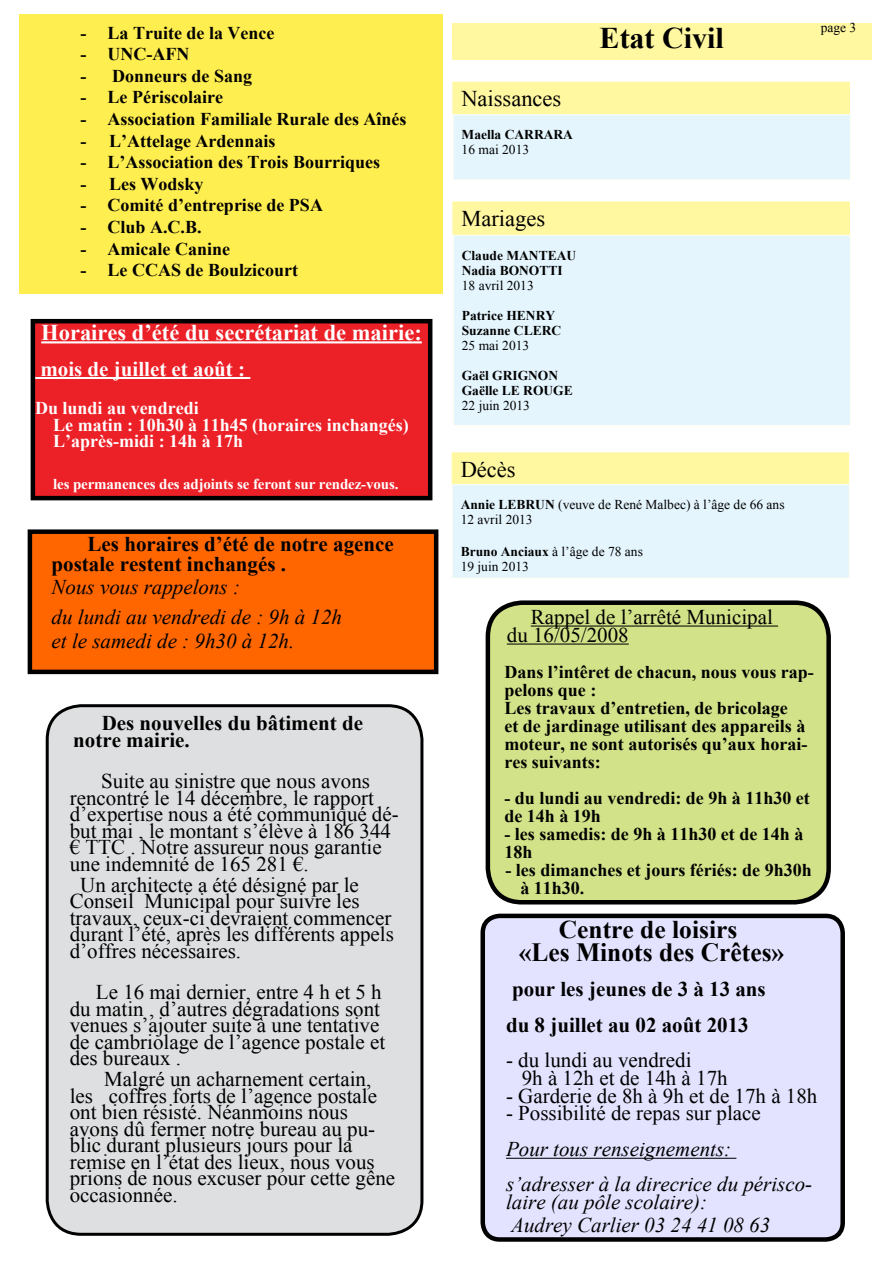
<style>
.page{position:relative;width:893px;height:1263px;background:#fff}
.page>*{position:absolute;margin:0;border:0;box-sizing:border-box;transform-origin:0 0}
.t1{font:700 30px "Times New Roman";color:#000}
.t2{font:700 26.25px "Times New Roman";color:#000}
.t3{font:700 25.5px "Times New Roman";color:#000}
.t4{font:700 22.5px "Times New Roman";color:#fff}
.t5{font:22.5px "Times New Roman";color:#000}
.t6{font:21px/16.5px "Times New Roman";color:#000}
.t7{font:italic 21px/29.7px "Times New Roman";color:#000}
.t8{font:700 21px/19.5px "Times New Roman";color:#000}
.t9{font:700 21px "Times New Roman";color:#fff}
.t10{font:700 18px/18px "Times New Roman";color:#000}
.t11{font:700 18px/16.5px "Times New Roman";color:#fff}
.t12{font:700 15px "Times New Roman";letter-spacing:-.01em;color:#fff}
.t13{font:13.5px/15px "Times New Roman";color:#000}
.t14{font:700 13.5px/15px "Times New Roman";color:#000}
.s1{font-weight:700}
</style>
<div class="page">
<div style="left:19px;top:14px;width:423px;height:279px;background:#ffee50"></div>
<div style="left:33px;top:321px;width:397px;height:177px;background:#ec2027"></div>
<hr style="left:41px;top:341px;width:381px;height:2px;background:#fff">
<hr style="left:35px;top:377px;width:215px;height:2px;background:#fff">
<div style="left:31px;top:319px;width:401px;height:181px;border:4px solid #000"></div>
<div style="left:30px;top:532px;width:406px;height:140px;background:#f60"></div>
<div style="left:28px;top:529px;width:410px;height:145px;border:4px solid #000"></div>
<div style="left:47px;top:706px;width:375px;height:528px;background:#dddfe0;border-radius:34px"></div>
<div style="left:46px;top:704px;width:377px;height:532px;border:3px solid #000;border-radius:34px"></div>
<div style="left:452px;top:23px;width:419px;height:37px;background:#fff8a1"></div>
<div style="left:453px;top:82px;width:396px;height:33px;background:#fff8a1"></div>
<div style="left:453px;top:82px;width:396px;height:33px;border:1px solid #fff8a1"></div>
<div style="left:453px;top:115px;width:397px;height:65px;background:#e4f5fd"></div>
<div style="left:453px;top:115px;width:397px;height:65px;border:1px solid #fffef2"></div>
<div style="left:453px;top:202px;width:396px;height:33px;background:#fff8a1"></div>
<div style="left:453px;top:202px;width:396px;height:33px;border:1px solid #fff8a1"></div>
<div style="left:453px;top:235px;width:397px;height:191px;background:#e4f5fd"></div>
<div style="left:453px;top:235px;width:397px;height:191px;border:1px solid #fffef2"></div>
<div style="left:452px;top:453px;width:397px;height:32px;background:#fff8a1"></div>
<div style="left:452px;top:453px;width:397px;height:32px;border:1px solid #fff8a1"></div>
<div style="left:452px;top:485px;width:397px;height:93px;background:#e4f5fd"></div>
<div style="left:488px;top:603px;width:341px;height:299px;background:#d2e288;border-radius:34px"></div>
<hr style="left:531px;top:625px;width:247px;height:1px;background:#000">
<hr style="left:507px;top:643px;width:122px;height:1px;background:#000">
<div style="left:486px;top:600px;width:345px;height:304px;border:4px solid #000;border-radius:34px"></div>
<div style="left:483px;top:916px;width:360px;height:323px;background:#e3e3ff;border-radius:17px"></div>
<hr style="left:506px;top:1158px;width:230px;height:1px;background:#000">
<div style="left:480px;top:914px;width:365px;height:328px;border:4px solid #000;border-radius:17px"></div>
<p class="t10" style="left:81px;top:23px;width:195px">- La Truite de la Vence</p>
<p class="t10" style="left:81px;top:45px;width:110px">- UNC-AFN</p>
<p class="t10" style="left:81px;top:66px;width:173px">- Donneurs de Sang</p>
<p class="t10" style="left:81px;top:88px;width:144px">- Le Périscolaire</p>
<p class="t10" style="left:81px;top:109px;width:327px">- Association Familiale Rurale des Aînés</p>
<p class="t10" style="left:81px;top:131px;width:196px">- L’Attelage Ardennais</p>
<p class="t10" style="left:81px;top:153px;width:301px">- L’Association des Trois Bourriques</p>
<p class="t10" style="left:81px;top:174px;width:125px">- Les Wodsky</p>
<p class="t10" style="left:81px;top:196px;width:244px">- Comité d’entreprise de PSA</p>
<p class="t10" style="left:81px;top:217px;width:123px">- Club A.C.B.</p>
<p class="t10" style="left:81px;top:239px;width:151px">- Amicale Canine</p>
<p class="t10" style="left:81px;top:261px;width:219px">- Le CCAS de Boulzicourt</p>
<p class="t4" style="left:41px;top:317px;width:382px">Horaires d’été du secrétariat de mairie:</p>
<p class="t9" style="left:40px;top:354px;width:206px">mois de juillet et août :</p>
<p class="t11" style="left:53px;top:399px;width:357px;text-indent:-18px">Du lundi au vendredi<br>Le matin : 10h30 à 11h45 (horaires inchangés)<br>L’après-midi : 14h à 17h</p>
<p class="t12" style="left:53px;top:474px;width:347px">les permanences des adjoints se feront sur rendez-vous.</p>
<p class="t8" style="left:52px;top:534px;width:344px;text-indent:36px">Les horaires d’été de notre agence postale restent inchangés .</p>
<p class="t7" style="left:52px;top:572px;width:292px">Nous vous rappelons :<br>du lundi au vendredi de : 9h à 12h</p>
<p class="t7" style="left:52px;top:625px;width:244px">et le samedi de : 9h30 à 12h.</p>
<p class="t8" style="left:73px;top:715px;width:291px;line-height:16.5px;text-indent:29px">Des nouvelles du bâtiment de notre mairie.</p>
<p class="t6" style="left:70px;top:773px;width:331px;text-indent:32px">Suite au sinistre que nous avons rencontré le 14 décembre, le rapport d’expertise nous a été communiqué dé&shy;but mai , le montant s’élève à 186 344 € TTC . Notre assureur nous garantie une indemnité de 165 281 €.</p>
<p class="t6" style="left:70px;top:876px;width:326px;text-indent:10px">Un architecte a été désigné par le Conseil Municipal pour suivre les travaux, ceux-ci devraient commencer durant l’été, après les différents appels d’offres nécessaires.</p>
<p class="t6" style="left:70px;top:984px;width:317px;text-indent:26px">Le 16 mai dernier, entre 4 h et 5 h du matin , d’autres dégradations sont venues s’ajouter suite à une tentative de cambriolage de l’agence postale et des bureaux .</p>
<p class="t6" style="left:70px;top:1070px;width:327px;text-indent:35px">Malgré un acharnement certain, les coffres forts de l’agence postale ont bien résisté. Néanmoins nous avons dû fermer notre bureau au pu&shy;blic durant plusieurs jours pour la remise en l’état des lieux, nous vous prions de nous excuser pour cette gêne occasionnée.</p>
<p class="t5" style="left:461px;top:84px;width:101px">Naissances</p>
<p class="t14" style="left:462px;top:127px;width:113px">Maella CARRARA</p>
<p class="t13" style="left:462px;top:142px;width:69px">16 mai 2013</p>
<p class="t5" style="left:461px;top:203px;width:85px">Mariages</p>
<p class="t14" style="left:462px;top:247px;width:116px">Claude MANTEAU<br>Nadia BONOTTI</p>
<p class="t13" style="left:462px;top:277px;width:73px">18 avril 2013</p>
<p class="t14" style="left:462px;top:307px;width:101px">Patrice HENRY<br>Suzanne CLERC</p>
<p class="t13" style="left:462px;top:337px;width:69px">25 mai 2013</p>
<p class="t14" style="left:462px;top:367px;width:113px">Gaël GRIGNON<br>Gaëlle LE ROUGE</p>
<p class="t13" style="left:462px;top:397px;width:70px">22 juin 2013</p>
<h1 class="t1" style="left:600px;top:18px;width:126px">Etat Civil</h1>
<p class="t13" style="left:821px;top:20px;width:37px">page 3</p>
<p class="t5" style="left:461px;top:454px;width:56px">Décès</p>
<p class="t13" style="left:461px;top:497px;width:325px"><span class="s1">Annie LEBRUN</span> (veuve de René Malbec) à l’âge de 66 ans<br>12 avril 2013</p>
<p class="t13" style="left:461px;top:543px;width:184px"><span class="s1">Bruno Anciaux</span> à l’âge de 78 ans<br>19 juin 2013</p>
<p class="t6" style="left:507px;top:607px;width:268px;line-height:18px;text-indent:24px">Rappel de l’arrêté Municipal du 16/05/2008</p>
<p class="t10" style="left:504px;top:662px;width:311px">Dans l’intêret de chacun, nous vous rap&shy;pelons que :<br>Les travaux d’entretien, de bricolage<br>et de jardinage utilisant des appareils à moteur, ne sont autorisés qu’aux horai&shy;res suivants:</p>
<p class="t10" style="left:504px;top:788px;width:307px">- du lundi au vendredi: de 9h à 11h30 et de 14h à 19h</p>
<p class="t10" style="left:504px;top:824px;width:300px">- les samedis: de 9h à 11h30 et de 14h à<br>18h</p>
<p class="t10" style="left:520px;top:860px;width:293px;text-indent:-15px">- les dimanches et jours fériés: de 9h30h à 11h30.</p>
<p class="t3" style="left:559px;top:912px;width:180px">Centre de loisirs</p>
<p class="t2" style="left:519px;top:934px;width:267px">«Les Minots des Crêtes»</p>
<p class="t8" style="left:506px;top:971px;width:261px;line-height:35.5px">pour les jeunes de 3 à 13 ans du 8 juillet au 02 août 2013</p>
<p class="t6" style="left:522px;top:1051px;width:207px;line-height:17.7px;text-indent:-16px">- du lundi au vendredi<br>9h à 12h et de 14h à 17h</p>
<p class="t6" style="left:506px;top:1087px;width:313px">- Garderie de 8h à 9h et de 17h à 18h</p>
<p class="t6" style="left:506px;top:1105px;width:256px">- Possibilité de repas sur place</p>
<p class="t7" style="left:506px;top:1131px;width:308px;line-height:35.5px">Pour tous renseignements: s’adresser à la direcrice du périsco-</p>
<p class="t7" style="left:506px;top:1191px;width:266px;line-height:22.2px">laire (au pôle scolaire):<br>Audrey Carlier 03 24 41 08 63</p>
</div>
